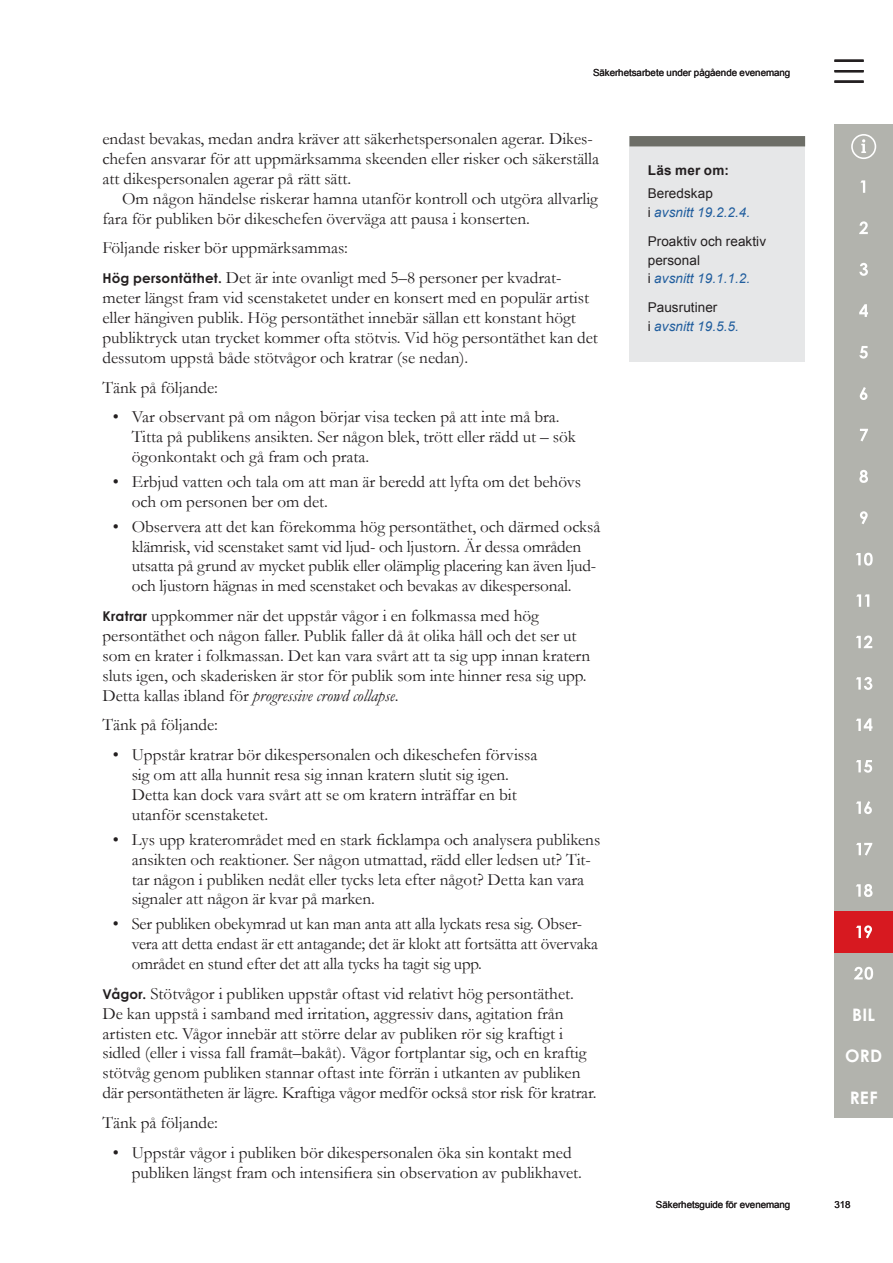
<style>
.page{position:relative;width:893px;height:1263px;background:#fff}
.page>*{position:absolute;margin:0;border:0;box-sizing:border-box;transform-origin:0 0}
.NY_Brödtext_P{font:17.25px/19.8px "Garamond";letter-spacing:-.005em;color:#231f20}
.NY_Brödtext_P_-_Indr{font:17.25px/19.8px "Garamond";color:#231f20}
.NY_Brödtext_P___inna{font:17.25px "Garamond";color:#231f20}
.t1{font:700 17.25px "Century Gothic Pro";letter-spacing:.015em;color:#fff}
.NY_Läs_mer_-_P{font:italic 13.5px/18.6px "Arial";letter-spacing:.005em;color:#215e9e}
.NY_Läs_mer_-_P-2{font:13.5px/18.6px "Arial";letter-spacing:.005em;color:#231f20}
.NY_Läs_mer_-_H{font:700 13.5px "Arial";letter-spacing:.02em;color:#231f20}
.t2{font:9.75px "Arial";letter-spacing:-.005em;color:#231f20}
.s1{font-family:"Century Gothic Pro";font-weight:700;font-size:13.5px}
.s2{font-style:italic}
.s3{font-style:normal;color:#231f20}
.s4{font-style:italic;color:#215e9e}
</style>
<div class="page">
<div style="left:629px;top:136px;width:176px;height:81px;background:#e6e7e8"></div>
<div style="left:629px;top:136px;width:176px;height:10px;background:#6d6e67"></div>
<div style="left:629px;top:206px;width:176px;height:108px;background:#e6e7e8"></div>
<div style="left:629px;top:273px;width:176px;height:89px;background:#e6e7e8"></div>
<svg style="left:834px;top:60px;width:30px;height:23px"></svg>
<div style="left:834px;top:1077px;width:59px;height:41px;background:#b2b3ad"></div>
<div style="left:834px;top:1035px;width:59px;height:42px;background:#b2b3ad"></div>
<div style="left:834px;top:994px;width:59px;height:41px;background:#b2b3ad"></div>
<div style="left:834px;top:952px;width:59px;height:42px;background:#b2b3ad"></div>
<div style="left:834px;top:911px;width:59px;height:41px;background:#d71920"></div>
<div style="left:834px;top:869px;width:59px;height:42px;background:#b2b3ad"></div>
<div style="left:834px;top:828px;width:59px;height:41px;background:#b2b3ad"></div>
<div style="left:834px;top:787px;width:59px;height:41px;background:#b2b3ad"></div>
<div style="left:834px;top:745px;width:59px;height:42px;background:#b2b3ad"></div>
<div style="left:834px;top:704px;width:59px;height:41px;background:#b2b3ad"></div>
<div style="left:834px;top:662px;width:59px;height:42px;background:#b2b3ad"></div>
<div style="left:834px;top:621px;width:59px;height:41px;background:#b2b3ad"></div>
<div style="left:834px;top:580px;width:59px;height:41px;background:#b2b3ad"></div>
<div style="left:834px;top:538px;width:59px;height:42px;background:#b2b3ad"></div>
<div style="left:834px;top:497px;width:59px;height:41px;background:#b2b3ad"></div>
<div style="left:834px;top:455px;width:59px;height:42px;background:#b2b3ad"></div>
<div style="left:834px;top:414px;width:59px;height:41px;background:#b2b3ad"></div>
<div style="left:834px;top:373px;width:59px;height:41px;background:#b2b3ad"></div>
<div style="left:834px;top:331px;width:59px;height:42px;background:#b2b3ad"></div>
<div style="left:834px;top:290px;width:59px;height:41px;background:#b2b3ad"></div>
<div style="left:834px;top:248px;width:59px;height:42px;background:#b2b3ad"></div>
<div style="left:834px;top:207px;width:59px;height:41px;background:#b2b3ad"></div>
<div style="left:834px;top:166px;width:59px;height:41px;background:#b2b3ad"></div>
<div style="left:834px;top:124px;width:59px;height:42px;background:#b2b3ad"></div>
<svg style="left:854px;top:967px;width:19px;height:13px"></svg>
<svg style="left:856px;top:925px;width:16px;height:13px"></svg>
<svg style="left:856px;top:884px;width:17px;height:13px"></svg>
<svg style="left:856px;top:843px;width:16px;height:12px"></svg>
<svg style="left:856px;top:801px;width:16px;height:13px"></svg>
<svg style="left:856px;top:760px;width:16px;height:13px"></svg>
<svg style="left:856px;top:718px;width:16px;height:13px"></svg>
<svg style="left:856px;top:677px;width:16px;height:13px"></svg>
<svg style="left:856px;top:635px;width:16px;height:13px"></svg>
<svg style="left:856px;top:594px;width:13px;height:13px"></svg>
<svg style="left:856px;top:553px;width:17px;height:13px"></svg>
<svg style="left:860px;top:511px;width:8px;height:13px"></svg>
<svg style="left:859px;top:470px;width:9px;height:13px"></svg>
<svg style="left:860px;top:429px;width:8px;height:12px"></svg>
<svg style="left:860px;top:387px;width:7px;height:13px"></svg>
<svg style="left:859px;top:346px;width:9px;height:13px"></svg>
<svg style="left:859px;top:304px;width:9px;height:13px"></svg>
<svg style="left:859px;top:263px;width:9px;height:13px"></svg>
<svg style="left:859px;top:221px;width:9px;height:13px"></svg>
<svg style="left:860px;top:180px;width:5px;height:13px"></svg>
<svg style="left:851px;top:134px;width:25px;height:25px"></svg>
<p class="t2" style="left:593px;top:66px;width:199px">Säkerhetsarbete under pågående evenemang</p>
<p class="NY_Brödtext_P" style="left:102px;top:129px;width:498px">endast bevakas, medan andra kräver att säkerhetspersonalen agerar. Dikes&shy;chefen ansvarar för att uppmärksamma skeenden eller risker och säkerställa att dikespersonalen agerar på rätt sätt.</p>
<p class="NY_Brödtext_P_-_Indr" style="left:102px;top:188px;width:497px;text-indent:20px">Om någon händelse riskerar hamna utanför kontroll och utgöra allvarlig fara för publiken bör dikeschefen överväga att pausa i konserten.</p>
<p class="NY_Brödtext_P___inna" style="left:102px;top:238px;width:247px">Följande risker bör uppmärksammas:</p>
<p class="NY_Brödtext_P" style="left:102px;top:268px;width:497px"><span class="s1">Hög persontäthet.</span> Det är inte ovanligt med 5–8 personer per kvadrat&shy;meter längst fram vid scenstaketet under en konsert med en populär artist eller hängiven publik. Hög persontäthet innebär sällan ett konstant högt publiktryck utan trycket kommer ofta stötvis. Vid hög persontäthet kan det dessutom uppstå både stötvågor och kratrar (se nedan).</p>
<p class="NY_Brödtext_P___inna" style="left:102px;top:377px;width:117px">Tänk på följande:</p>
<p class="NY_Brödtext_P" style="left:132px;top:407px;width:446px;text-indent:-19px">• Var observant på om någon börjar visa tecken på att inte må bra.<br>Titta på publikens ansikten. Ser någon blek, trött eller rädd ut – sök ögonkontakt och gå fram och prata.</p>
<p class="NY_Brödtext_P" style="left:132px;top:471px;width:451px;text-indent:-19px">• Erbjud vatten och tala om att man är beredd att lyfta om det behövs och om personen ber om det.</p>
<p class="NY_Brödtext_P" style="left:132px;top:516px;width:470px;text-indent:-19px">• Observera att det kan förekomma hög persontäthet, och därmed också klämrisk, vid scenstaket samt vid ljud- och ljustorn. Är dessa områden utsatta på grund av mycket publik eller olämplig placering kan även ljud&shy;och ljustorn hägnas in med scenstaket och bevakas av dikespersonal.</p>
<p class="NY_Brödtext_P" style="left:102px;top:606px;width:489px"><span class="s1">Kratrar</span> uppkommer när det uppstår vågor i en folkmassa med hög persontäthet och någon faller. Publik faller då åt olika håll och det ser ut som en krater i folkmassan. Det kan vara svårt att ta sig upp innan kratern sluts igen, och skaderisken är stor för publik som inte hinner resa sig upp.<br>Detta kallas ibland för <span class="s2">progressive crowd collapse</span>.</p>
<p class="NY_Brödtext_P___inna" style="left:102px;top:715px;width:117px">Tänk på följande:</p>
<p class="NY_Brödtext_P" style="left:132px;top:745px;width:407px;text-indent:-19px">• Uppstår kratrar bör dikespersonalen och dikeschefen förvissa sig om att alla hunnit resa sig innan kratern slutit sig igen.<br>Detta kan dock vara svårt att se om kratern inträffar en bit utanför scenstaketet.</p>
<p class="NY_Brödtext_P" style="left:132px;top:829px;width:470px;text-indent:-19px">• Lys upp kraterområdet med en stark ficklampa och analysera publikens ansikten och reaktioner. Ser någon utmattad, rädd eller ledsen ut? Tit&shy;tar någon i publiken nedåt eller tycks leta efter något? Detta kan vara signaler att någon är kvar på marken.</p>
<p class="NY_Brödtext_P" style="left:132px;top:914px;width:468px;text-indent:-19px">• Ser publiken obekymrad ut kan man anta att alla lyckats resa sig. Obser&shy;vera att detta endast är ett antagande; det är klokt att fortsätta att övervaka området en stund efter det att alla tycks ha tagit sig upp.</p>
<p class="NY_Brödtext_P" style="left:102px;top:983px;width:496px"><span class="s1">Vågor.</span> Stötvågor i publiken uppstår oftast vid relativt hög persontäthet.<br>De kan uppstå i samband med irritation, aggressiv dans, agitation från artisten etc. Vågor innebär att större delar av publiken rör sig kraftigt i sidled (eller i vissa fall framåt–bakåt). Vågor fortplantar sig, och en kraftig stötvåg genom publiken stannar oftast inte förrän i utkanten av publiken där persontätheten är lägre. Kraftiga vågor medför också stor risk för kratrar.</p>
<p class="NY_Brödtext_P___inna" style="left:102px;top:1112px;width:117px">Tänk på följande:</p>
<p class="NY_Brödtext_P" style="left:132px;top:1142px;width:452px;text-indent:-19px">• Uppstår vågor i publiken bör dikespersonalen öka sin kontakt med publiken längst fram och intensifiera sin observation av publikhavet.</p>
<p class="NY_Läs_mer_-_H" style="left:648px;top:162px;width:83px">Läs mer om:</p>
<p class="NY_Läs_mer_-_P" style="left:648px;top:184px;width:104px"><span class="s3">Beredskap<br>i</span> avsnitt 19.2.2.4.</p>
<p class="NY_Läs_mer_-_P-2" style="left:648px;top:232px;width:120px">Proaktiv och reaktiv personal<br>i <span class="s4">avsnitt 19.1.1.2.</span></p>
<p class="NY_Läs_mer_-_P" style="left:648px;top:298px;width:93px"><span class="s3">Pausrutiner<br>i</span> avsnitt 19.5.5.</p>
<p class="t1" style="left:852px;top:1004px;width:25px">BIL</p>
<p class="t1" style="left:845px;top:1045px;width:38px">ORD</p>
<p class="t1" style="left:850px;top:1087px;width:29px">REF</p>
<p class="t2" style="left:656px;top:1198px;width:136px">Säkerhetsguide för evenemang</p>
<p class="t2" style="left:834px;top:1198px;width:18px">318</p>
</div>
